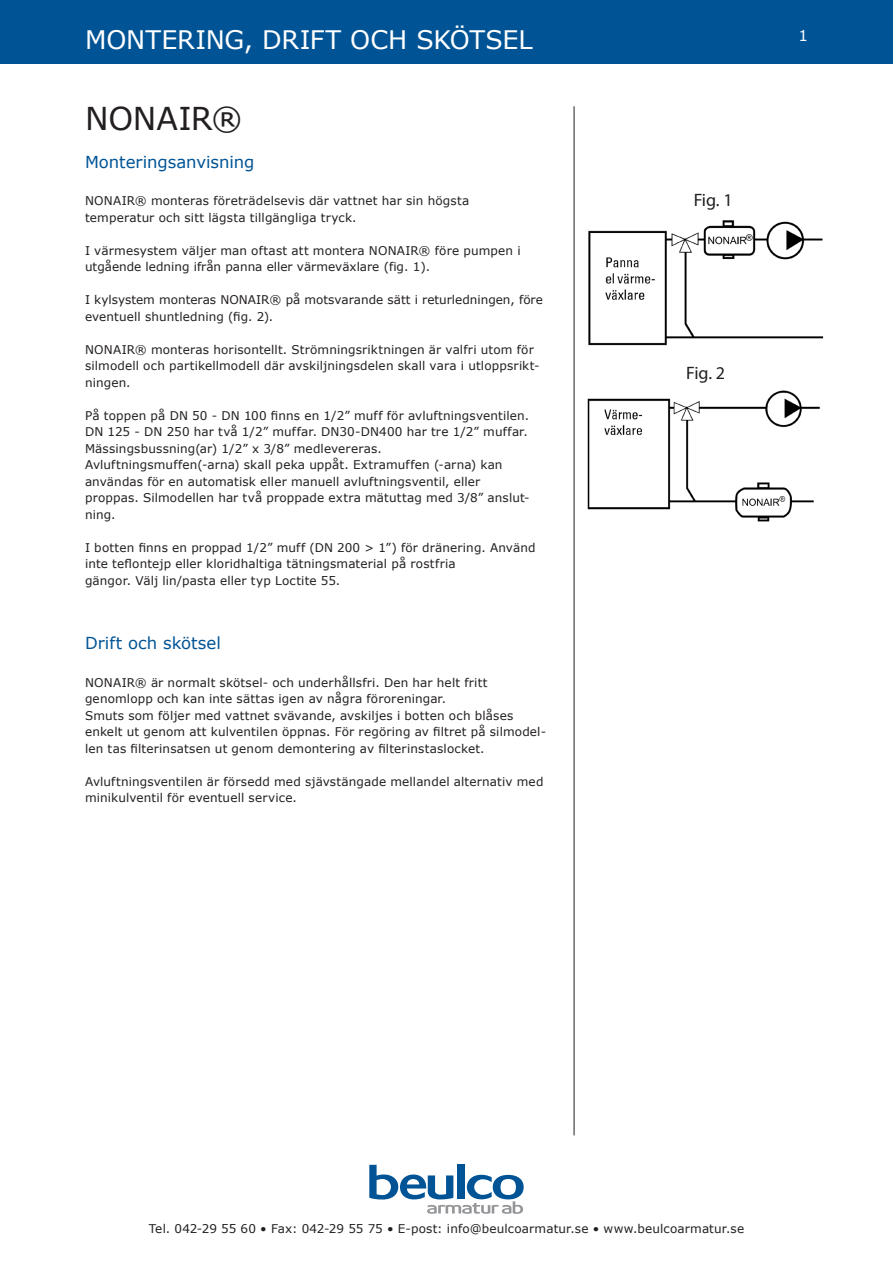
<style>
.page{position:relative;width:893px;height:1263px;background:#fff}
.page>*{position:absolute;margin:0;border:0;box-sizing:border-box;transform-origin:0 0}
.Brödtext{font:31.5px "Verdana";letter-spacing:-.005em;color:#231f20}
.Vinjettext{font:25.5px "Verdana";letter-spacing:-.005em;color:#fff}
.t1{font:18px "Myriad Pro";letter-spacing:-.015em;color:#231f20}
.Brödtext-2{font:16.5px "Verdana";color:#005495}
.t2{font:15px "Verdana";color:#fff}
.Brödtext-3{font:12px/16.5px "Verdana";letter-spacing:.01em;color:#231f20}
</style>
<div class="page">
<div style="left:0;top:0;width:893px;height:64px;background:#005495"></div>
<hr style="left:574px;top:106px;width:1px;height:1029px;background:#231f20">
<svg style="left:369px;top:1165px;width:155px;height:49px"></svg>
<img style="left:588px;top:220px;width:236px;height:126px">
<img style="left:587px;top:390px;width:233px;height:132px">
<p class="Vinjettext" style="left:85px;top:22px;width:449px">MONTERING, DRIFT OCH SKÖTSEL</p>
<p class="Brödtext" style="left:85px;top:97px;width:159px">NONAIR®</p>
<p class="Brödtext-2" style="left:85px;top:151px;width:171px">Monteringsanvisning</p>
<p class="Brödtext-3" style="left:85px;top:192px;width:386px">NONAIR® monteras företrädelsevis där vattnet har sin högsta temperatur och sitt lägsta tillgängliga tryck.</p>
<p class="Brödtext-3" style="left:85px;top:242px;width:437px">I värmesystem väljer man oftast att montera NONAIR® före pumpen i utgående ledning ifrån panna eller värmeväxlare (fig. 1).</p>
<p class="Brödtext-3" style="left:85px;top:291px;width:459px">I kylsystem monteras NONAIR® på motsvarande sätt i returledningen, före eventuell shuntledning (fig. 2).</p>
<p class="Brödtext-3" style="left:85px;top:341px;width:456px">NONAIR® monteras horisontellt. Strömningsriktningen är valfri utom för silmodell och partikellmodell där avskiljningsdelen skall vara i utloppsrikt&shy;ningen.</p>
<p class="Brödtext-3" style="left:85px;top:407px;width:446px">På toppen på DN 50 - DN 100 finns en 1/2” muff för avluftningsventilen.<br>DN 125 - DN 250 har två 1/2” muffar. DN30-DN400 har tre 1/2” muffar.<br>Mässingsbussning(ar) 1/2” x 3/8” medlevereras.<br>Avluftningsmuffen(-arna) skall peka uppåt. Extramuffen (-arna) kan användas för en automatisk eller manuell avluftningsventil, eller proppas. Silmodellen har två proppade extra mätuttag med 3/8” anslut&shy;ning.</p>
<p class="Brödtext-3" style="left:85px;top:539px;width:452px">I botten finns en proppad 1/2” muff (DN 200 &gt; 1”) för dränering. Använd inte teflontejp eller kloridhaltiga tätningsmaterial på rostfria<br>gängor. Välj lin/pasta eller typ Loctite 55.</p>
<p class="Brödtext-2" style="left:85px;top:632px;width:137px">Drift och skötsel</p>
<p class="Brödtext-3" style="left:85px;top:674px;width:463px">NONAIR® är normalt skötsel- och underhållsfri. Den har helt fritt genomlopp och kan inte sättas igen av några föroreningar.<br>Smuts som följer med vattnet svävande, avskiljes i botten och blåses enkelt ut genom att kulventilen öppnas. För regöring av filtret på silmodel&shy;len tas filterinsatsen ut genom demontering av filterinstaslocket.</p>
<p class="Brödtext-3" style="left:85px;top:773px;width:460px">Avluftningsventilen är försedd med sjävstängade mellandel alternativ med minikulventil för eventuell service.</p>
<p class="t1" style="left:694px;top:189px;width:41px">Fig. 1</p>
<p class="t1" style="left:686px;top:362px;width:41px">Fig. 2</p>
<p class="t2" style="left:798px;top:25px;width:11px">1</p>
<p class="Brödtext-3" style="left:149px;top:1220px;width:597px">Tel. 042-29 55 60 • Fax: 042-29 55 75 • E-post: info@beulcoarmatur.se • www.beulcoarmatur.se</p>
</div>
